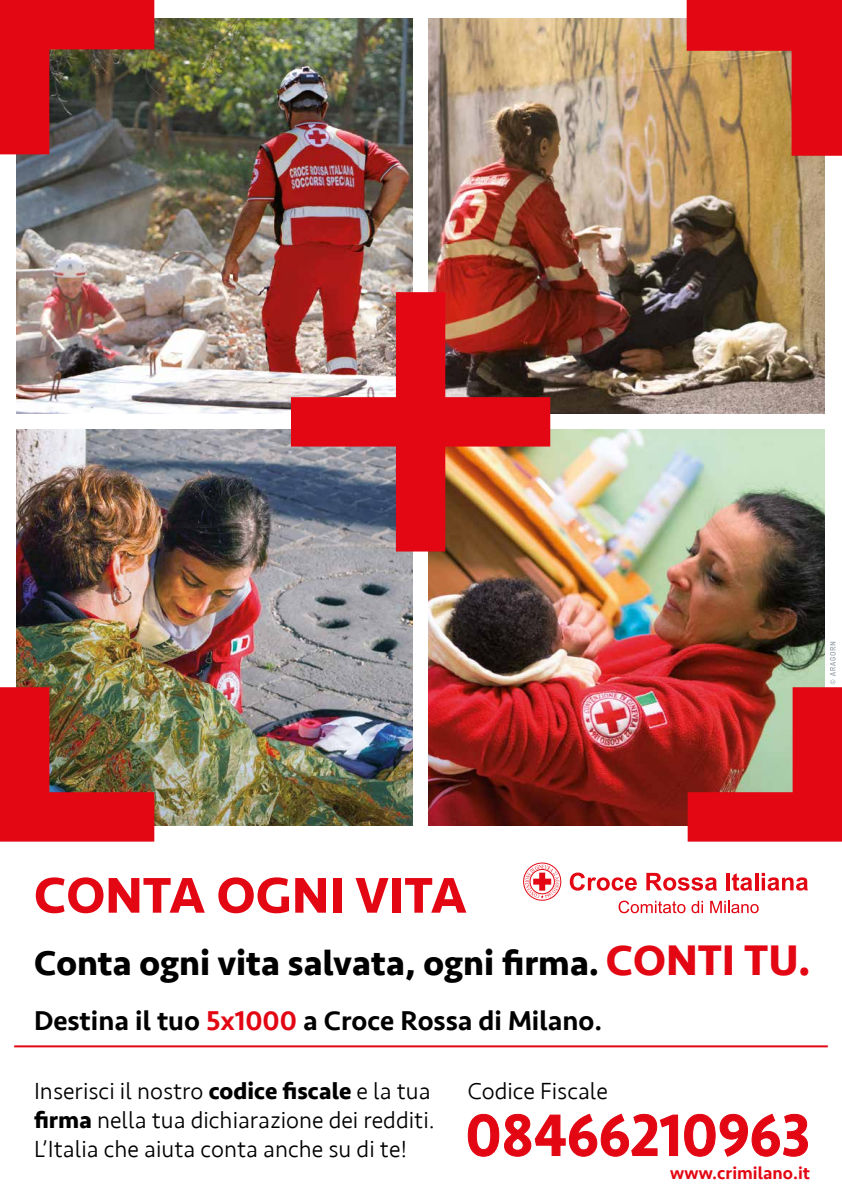
<style>
.page{position:relative;width:842px;height:1191px;background:#fff}
.page>*{position:absolute;margin:0;border:0;box-sizing:border-box;transform-origin:0 0}
.t1{font:700 52px "Seravek";color:#e30613}
.t2{font:700 36px "Seravek";color:#000}
.t3{font:500 28px "Seravek";color:#000}
.t4{font:300 24px/28.8px "Seravek";color:#000}
.t5{font:500 18px "Seravek";color:#e30613}
.s1{font-size:44px;color:#e30613}
.s2{color:#e30613}
.s3{font-weight:700}
</style>
<div class="page">
<img style="left:17px;top:430px;width:396px;height:395px">
<img style="left:429px;top:18px;width:395px;height:396px">
<img style="left:17px;top:18px;width:396px;height:396px">
<img style="left:429px;top:430px;width:395px;height:395px">
<img style="left:291px;top:292px;width:259px;height:259px">
<svg style="left:687px;top:0;width:155px;height:156px;background:#d14730"></svg>
<svg style="left:0;top:0;width:154px;height:154px;background:#9c2629"></svg>
<img style="left:0;top:687px;width:154px;height:154px">
<svg style="left:467px;top:1113px;width:341px;height:44px"></svg>
<hr style="left:14px;top:1045px;width:814px;height:2px;background:#e30613">
<svg style="left:619px;top:900px;width:66px;height:13px"></svg>
<svg style="left:691px;top:900px;width:12px;height:13px"></svg>
<svg style="left:710px;top:900px;width:49px;height:13px"></svg>
<svg style="left:570px;top:872px;width:67px;height:18px"></svg>
<svg style="left:646px;top:873px;width:71px;height:17px"></svg>
<hr style="left:726px;top:873px;width:4px;height:17px;background:#e30613">
<svg style="left:732px;top:873px;width:20px;height:17px"></svg>
<hr style="left:755px;top:873px;width:3px;height:17px;background:#e30613">
<svg style="left:762px;top:873px;width:46px;height:17px"></svg>
<svg style="left:523px;top:862px;width:38px;height:38px"></svg>
<svg style="left:688px;top:642px;width:154px;height:199px;background:#ba3633"></svg>
<h1 class="t1" style="left:34px;top:853px;width:434px">CONTA OGNI VITA</h1>
<h2 class="t2" style="left:34px;top:934px;width:778px">Conta ogni vita salvata, ogni firma. <span class="s1">CONTI TU.</span></h2>
<p class="t3" style="left:34px;top:1003px;width:570px">Destina il tuo <span class="s2">5x1000</span> a Croce Rossa di Milano.</p>
<p class="t4" style="left:34px;top:1077px;width:402px">Inserisci il nostro <span class="s3">codice fiscale</span> e la tua <span class="s3">firma</span> nella tua dichiarazione dei redditi.<br>L’Italia che aiuta conta anche su di te!</p>
<p class="t4" style="left:468px;top:1077px;width:142px">Codice Fiscale</p>
<p class="t5" style="left:670px;top:1162px;width:141px">www.crimilano.it</p>
</div>
